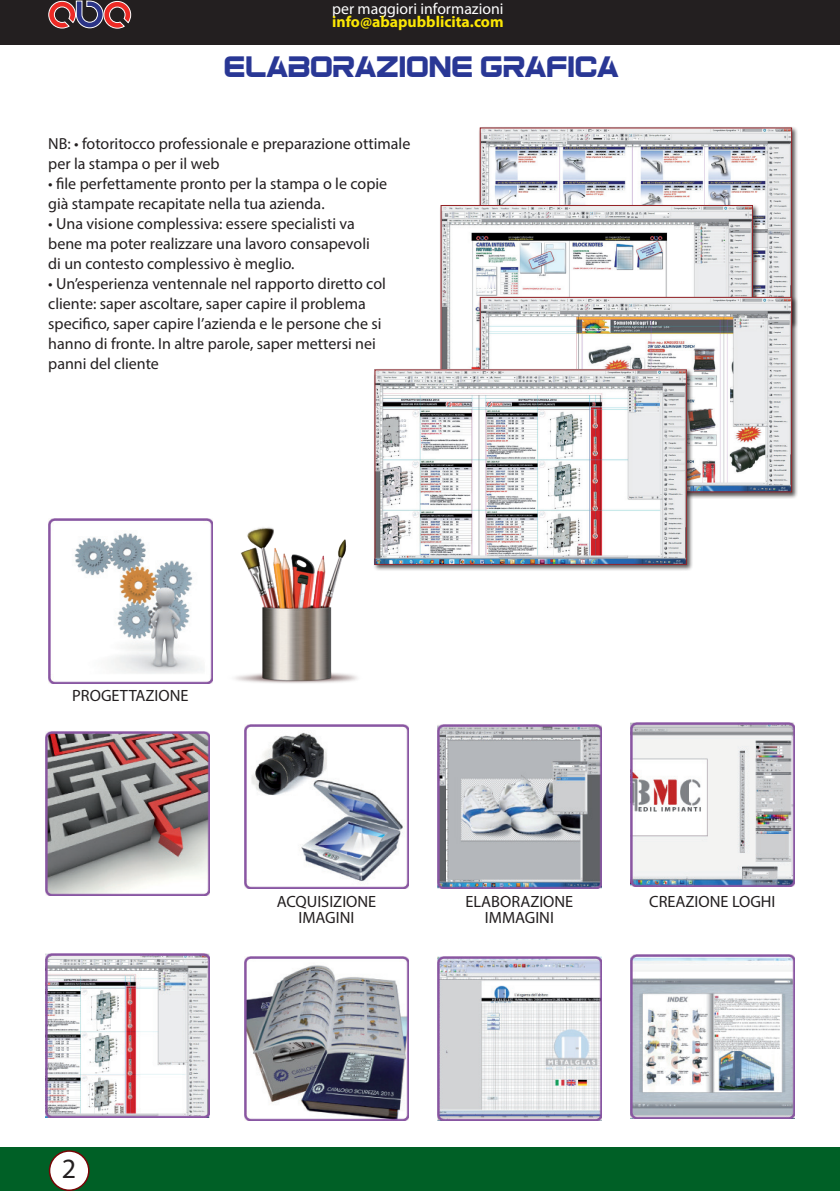
<style>
.page{position:relative;width:840px;height:1191px;background:#fff}
.page>*{position:absolute;margin:0;border:0;box-sizing:border-box;transform-origin:0 0}
.t1{font:28px "b Biger Over";color:#293795}
.t2{font:28px "Myriad Pro";color:#231f20}
.t3{font:16.4px/16.4px "Myriad Pro";color:#231f20;text-align:center}
.t4{font:16px/20px "Myriad Pro";color:#231f20}
.t5{font:15.8px "Myriad Pro";color:#fff}
.t6{font:700 15.8px "Myriad Pro";color:#fbe704}
</style>
<div class="page">
<div style="left:0;top:1147px;width:839px;height:44px;background:#006026"></div>
<div style="left:0;top:0;width:839px;height:44px;background:#231f20"></div>
<div style="left:478px;top:126px;width:320px;height:203px;background:#231f20;opacity:.75"></div>
<img style="left:481px;top:130px;width:308px;height:166px">
<img style="left:442px;top:207px;width:308px;height:161px">
<div style="left:478px;top:296px;width:320px;height:203px;background:#231f20;opacity:.75"></div>
<img style="left:481px;top:299px;width:308px;height:191px">
<div style="left:479px;top:297px;width:312px;height:195px;border:1px solid #952427"></div>
<div style="left:373px;top:368px;width:320px;height:203px;background:#231f20;opacity:.75"></div>
<img style="left:376px;top:371px;width:308px;height:192px">
<div style="left:374px;top:369px;width:312px;height:196px;border:1px solid #952427"></div>
<img style="left:235px;top:527px;width:122px;height:156px">
<img style="left:244px;top:724px;width:164px;height:164px">
<img style="left:437px;top:724px;width:164px;height:164px">
<img style="left:630px;top:954px;width:164px;height:164px">
<img style="left:630px;top:722px;width:164px;height:164px">
<img style="left:437px;top:956px;width:164px;height:164px">
<img style="left:244px;top:956px;width:164px;height:164px">
<img style="left:48px;top:519px;width:164px;height:164px">
<img style="left:45px;top:731px;width:164px;height:164px">
<img style="left:45px;top:953px;width:164px;height:164px">
<div style="left:50px;top:1151px;width:39px;height:39px;background:#fff;border-radius:50%"></div>
<div style="left:49px;top:1150px;width:40px;height:41px;border:2px solid #770405;border-radius:50%"></div>
<svg style="left:48px;top:0;width:83px;height:28px"></svg>
<p class="t5" style="left:332px;top:-1px;width:173px">per maggiori informazioni</p>
<p class="t6" style="left:332px;top:12px;width:173px">info@abapubblicita.com</p>
<h1 class="t1" style="left:224px;top:55px;width:395px">ELABORAZIONE GRAFICA</h1>
<p class="t4" style="left:48px;top:134px;width:363px">NB: • fotoritocco professionale e preparazione ottimale per la stampa o per il web</p>
<p class="t4" style="left:48px;top:174px;width:340px">• file perfettamente pronto per la stampa o le copie già stampate recapitate nella tua azienda.</p>
<p class="t4" style="left:48px;top:214px;width:323px">• Una visione complessiva: essere specialisti va bene ma poter realizzare una lavoro consapevoli di un contesto complessivo è meglio.</p>
<p class="t4" style="left:48px;top:274px;width:339px">• Un’esperienza ventennale nel rapporto diretto col cliente: saper ascoltare, saper capire il problema specifico, saper capire l’azienda e le persone che si hanno di fronte. In altre parole, saper mettersi nei panni del cliente</p>
<p class="t3" style="left:72px;top:687px;width:118px">PROGETTAZIONE</p>
<p class="t3" style="left:276px;top:893px;width:101px">ACQUISIZIONE<br>IMAGINI</p>
<p class="t3" style="left:465px;top:893px;width:109px">ELABORAZIONE<br>IMMAGINI</p>
<p class="t3" style="left:649px;top:893px;width:128px">CREAZIONE LOGHI</p>
<h1 class="t2" style="left:62px;top:1150px;width:16px">2</h1>
</div>
